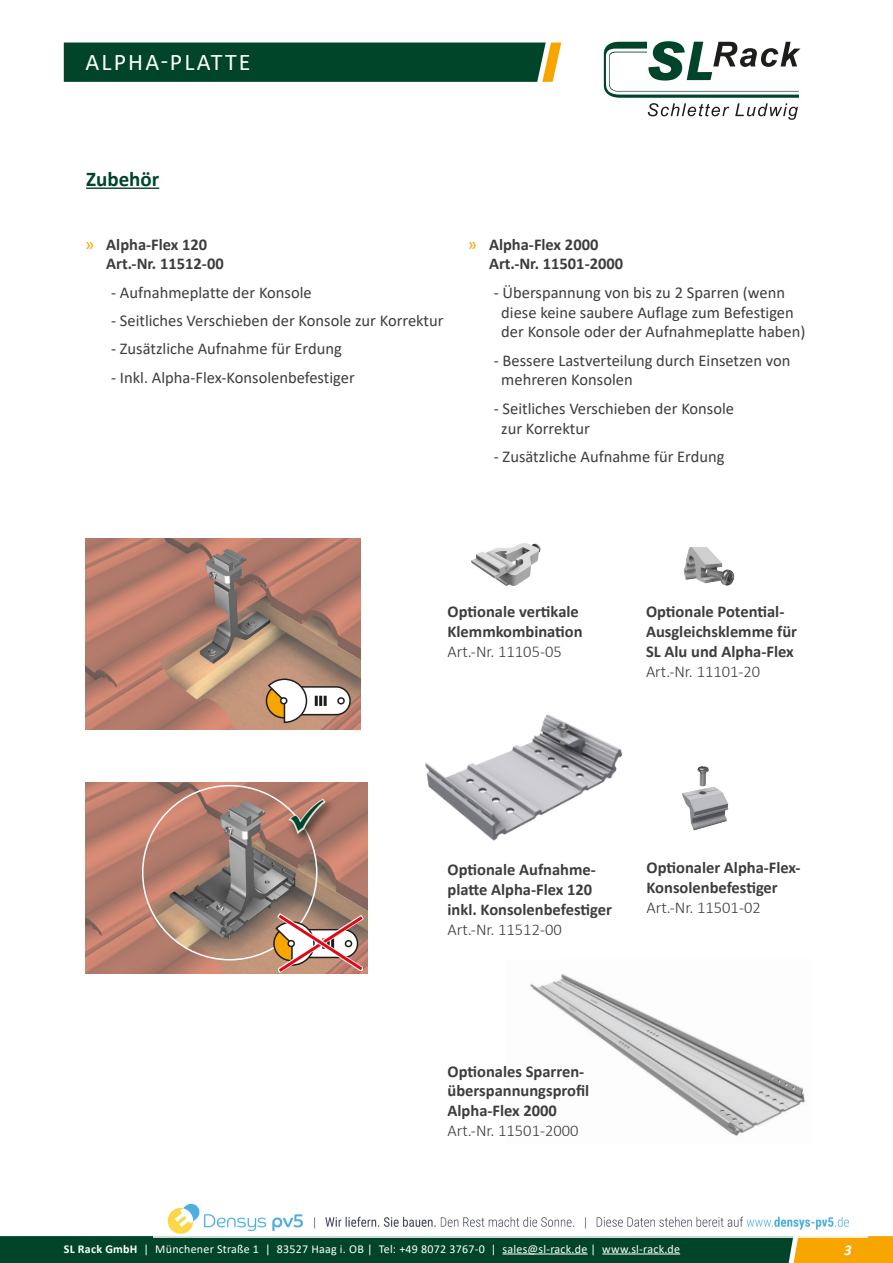
<style>
.page{position:relative;width:893px;height:1263px;background:#fff}
.page>*{position:absolute;margin:0;border:0;box-sizing:border-box;transform-origin:0 0}
.t1{font:24px "Calibri";letter-spacing:.09em;color:#fff}
.t2{font:700 21px "Calibri";color:#004529}
.Absatzformat_1{font:16.5px/19.8px "Calibri";color:#3d3d3c}
.t3{font:700 16.5px/19.8px "Calibri";color:#3d3d3c}
.t4{font:300 16.5px/19.8px "Calibri";color:#3d3d3c}
.t5{font:italic 700 15px "Calibri";color:#fff}
.t6{font:12px "Calibri";letter-spacing:.02em;color:#fff}
.s1{font-weight:400;font-size:18px;color:#f7a600}
.s2{font-weight:300}
.s3{font-weight:700}
</style>
<div class="page">
<svg style="left:0;top:1236px;width:893px;height:27px;background:#23552b"></svg>
<hr style="left:503px;top:1253px;width:85px;height:1px;background:#fff">
<hr style="left:602px;top:1253px;width:78px;height:1px;background:#fff">
<div style="left:64px;top:43px;width:497px;height:39px;background:#004529"></div>
<svg style="left:604px;top:41px;width:196px;height:79px"></svg>
<hr style="left:86px;top:188px;width:73px;height:1px;background:#004529">
<img style="left:425px;top:714px;width:198px;height:127px">
<img style="left:530px;top:974px;width:275px;height:162px">
<img style="left:471px;top:543px;width:70px;height:43px">
<img style="left:85px;top:782px;width:283px;height:192px">
<div style="left:286px;top:796px;width:51px;height:50px;background:#1d1d1b;opacity:.75"></div>
<img style="left:85px;top:538px;width:275px;height:191px">
<img style="left:682px;top:766px;width:47px;height:65px">
<div style="left:273px;top:926px;width:37px;height:35px;border:2px solid #1d1d1b;border-radius:50%"></div>
<svg style="left:274px;top:912px;width:92px;height:62px"></svg>
<div style="left:266px;top:683px;width:36px;height:35px;border:2px solid #1d1d1b;border-radius:50%"></div>
<svg style="left:267px;top:678px;width:85px;height:46px"></svg>
<img style="left:683px;top:547px;width:52px;height:39px">
<img style="left:153px;top:1203px;width:714px;height:34px">
<svg style="left:291px;top:800px;width:33px;height:31px"></svg>
<h1 class="t1" style="left:86px;top:45px;width:167px">ALPHA-PLATTE</h1>
<p class="t2" style="left:86px;top:164px;width:75px">Zubehör</p>
<p class="t3" style="left:106px;top:234px;width:119px;text-indent:-21px"><span class="s1">»</span> Alpha-Flex 120<br>Art.-Nr. 11512-00</p>
<p class="Absatzformat_1" style="left:111px;top:282px;width:202px">- Aufnahmeplatte der Konsole</p>
<p class="Absatzformat_1" style="left:111px;top:310px;width:334px">- Seitliches Verschieben der Konsole zur Korrektur</p>
<p class="Absatzformat_1" style="left:111px;top:339px;width:232px">- Zusätzliche Aufnahme für Erdung</p>
<p class="Absatzformat_1" style="left:111px;top:367px;width:245px">- Inkl. Alpha-Flex-Konsolenbefestiger</p>
<p class="t3" style="left:489px;top:234px;width:136px;text-indent:-21px"><span class="s1">»</span> Alpha-Flex 2000<br>Art.-Nr. 11501-2000</p>
<p class="Absatzformat_1" style="left:501px;top:282px;width:306px;text-indent:-7px">- Überspannung von bis zu 2 Sparren (wenn diese keine saubere Auflage zum Befestigen der Konsole oder der Aufnahmeplatte haben)</p>
<p class="Absatzformat_1" style="left:501px;top:350px;width:291px;text-indent:-7px">- Bessere Lastverteilung durch Einsetzen von mehreren Konsolen</p>
<p class="Absatzformat_1" style="left:501px;top:398px;width:234px;text-indent:-7px">- Seitliches Verschieben der Konsole zur Korrektur</p>
<p class="Absatzformat_1" style="left:494px;top:446px;width:232px">- Zusätzliche Aufnahme für Erdung</p>
<p class="t3" style="left:448px;top:602px;width:133px">Optionale vertikale</p>
<p class="t3" style="left:448px;top:621px;width:137px">Klemmkombination<br><span class="s2">Art.-Nr. 11105-05</span></p>
<p class="t3" style="left:646px;top:602px;width:140px">Optionale Potential-</p>
<p class="t3" style="left:646px;top:621px;width:153px">Ausgleichsklemme für</p>
<p class="t3" style="left:646px;top:641px;width:149px">SL Alu und Alpha-Flex<br><span class="s2">Art.-Nr. 11101-20</span></p>
<p class="t3" style="left:448px;top:860px;width:150px">Optionale Aufnahme&shy;platte Alpha-Flex 120</p>
<p class="t3" style="left:448px;top:899px;width:166px">inkl. Konsolenbefestiger<br><span class="s2">Art.-Nr. 11512-00</span></p>
<p class="t3" style="left:646px;top:858px;width:156px">Optionaler Alpha-Flex-</p>
<p class="t3" style="left:646px;top:877px;width:133px">Konsolenbefestiger<br><span class="s2">Art.-Nr. 11501-02</span></p>
<p class="t3" style="left:448px;top:1061px;width:138px">Optionales Sparren-</p>
<p class="t3" style="left:448px;top:1081px;width:143px">überspannungsprofil</p>
<p class="t4" style="left:448px;top:1100px;width:133px"><span class="s3">Alpha-Flex 2000<br></span>Art.-Nr. 11501-2000</p>
<p class="t6" style="left:64px;top:1240px;width:618px"><span class="s3">SL Rack GmbH</span> | Münchener Straße 1 | 83527 Haag i. OB | Tel: +49 8072 3767-0 | sales@sl-rack.de | www.sl-rack.de</p>
<p class="t5" style="left:844px;top:1239px;width:9px">3</p>
</div>
